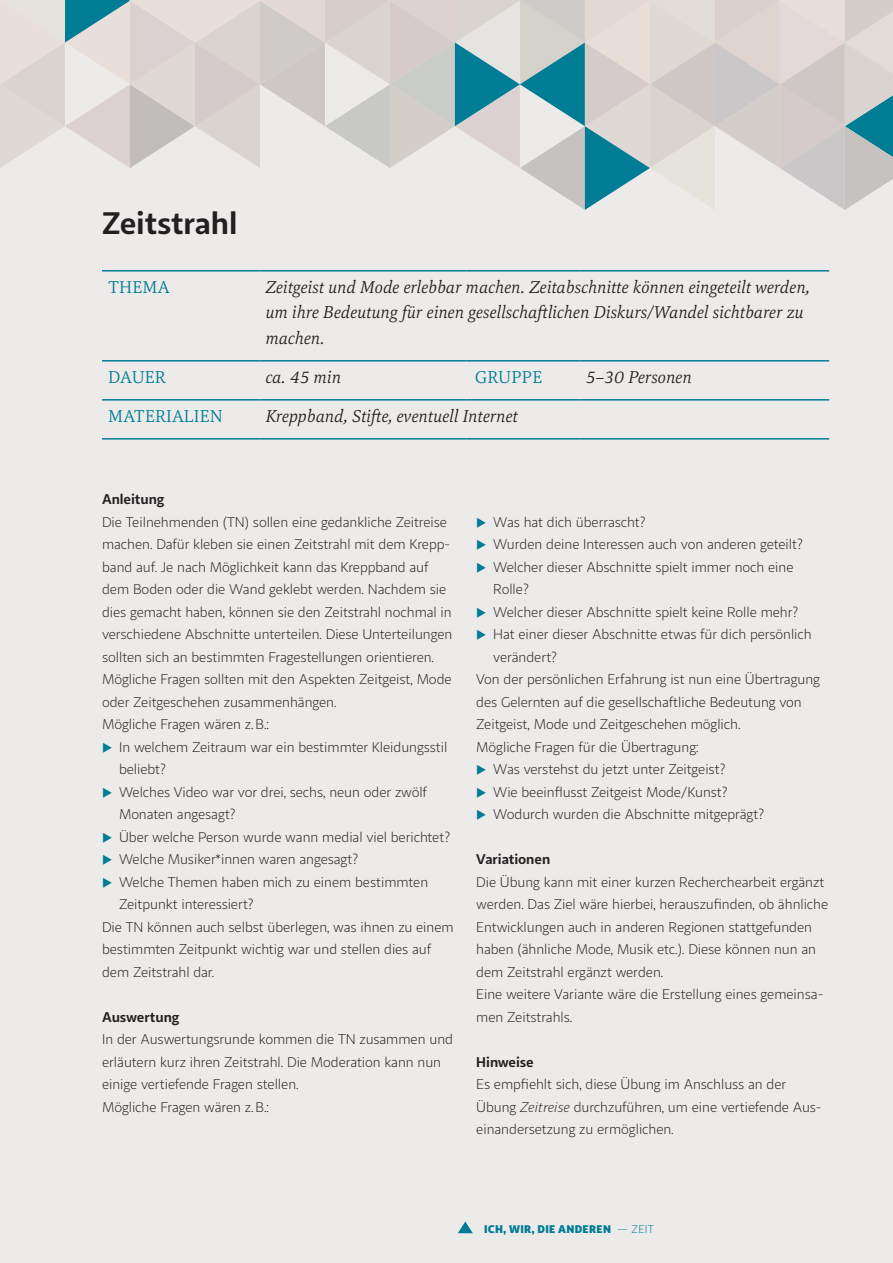
<style>
.page{position:relative;width:893px;height:1263px;background:#edebe9}
.page>*{position:absolute;margin:0;border:0;box-sizing:border-box;transform-origin:0 0}
.t1{font:700 31.5px "Sana Sans";letter-spacing:-.005em;color:#231f20}
.t2{font:italic 300 18px/25.5px "Carrara";color:#231f20}
.t3{font:300 18px "Carrara";letter-spacing:.005em;color:#007c94}
.t4{font:14.25px/22.5px "Sana Sans";letter-spacing:-.005em;color:#231f20}
.t5{font:700 14.25px "Sana Sans";letter-spacing:-.01em;color:#231f20}
.t6{font:800 11.25px "Sana Sans";letter-spacing:.025em;color:#007c94}
.s1{font-style:italic}
.s2{font-weight:400}
</style>
<div class="page">
<svg style="left:0;top:0;width:893px;height:210px"></svg>
<svg style="left:458px;top:1221px;width:15px;height:12px"></svg>
<hr style="left:102px;top:270px;width:157px;height:2px;background:#007c94">
<hr style="left:259px;top:270px;width:208px;height:2px;background:#007c94">
<hr style="left:467px;top:270px;width:113px;height:2px;background:#007c94">
<hr style="left:580px;top:270px;width:249px;height:2px;background:#007c94">
<hr style="left:102px;top:360px;width:157px;height:2px;background:#007c94">
<hr style="left:259px;top:360px;width:208px;height:2px;background:#007c94">
<hr style="left:467px;top:360px;width:113px;height:2px;background:#007c94">
<hr style="left:580px;top:360px;width:249px;height:2px;background:#007c94">
<hr style="left:102px;top:399px;width:157px;height:2px;background:#007c94">
<hr style="left:259px;top:399px;width:208px;height:2px;background:#007c94">
<hr style="left:467px;top:399px;width:113px;height:2px;background:#007c94">
<hr style="left:580px;top:399px;width:249px;height:2px;background:#007c94">
<hr style="left:102px;top:438px;width:157px;height:2px;background:#007c94">
<hr style="left:259px;top:438px;width:208px;height:2px;background:#007c94">
<hr style="left:467px;top:438px;width:113px;height:2px;background:#007c94">
<hr style="left:580px;top:438px;width:249px;height:2px;background:#007c94">
<h1 class="t1" style="left:102px;top:203px;width:137px">Zeitstrahl</h1>
<p class="t3" style="left:108px;top:275px;width:63px">THEMA</p>
<p class="t2" style="left:265px;top:274px;width:546px">Zeitgeist und Mode erlebbar machen. Zeitabschnitte können eingeteilt werden, um ihre Bedeutung für einen gesellschaftlichen Diskurs/Wandel sichtbarer zu machen.</p>
<p class="t3" style="left:108px;top:365px;width:59px">DAUER</p>
<p class="t2" style="left:265px;top:364px;width:77px">ca. 45 min</p>
<p class="t3" style="left:475px;top:365px;width:68px">GRUPPE</p>
<p class="t2" style="left:586px;top:364px;width:107px">5–30 Personen</p>
<p class="t3" style="left:108px;top:404px;width:116px">MATERIALIEN</p>
<p class="t2" style="left:265px;top:403px;width:254px">Kreppband, Stifte, eventuell Internet</p>
<p class="t5" style="left:102px;top:490px;width:64px">Anleitung</p>
<p class="t4" style="left:102px;top:511px;width:352px">Die Teilnehmenden (TN) sollen eine gedankliche Zeitreise machen. Dafür kleben sie einen Zeitstrahl mit dem Krepp&shy;band auf. Je nach Möglichkeit kann das Kreppband auf dem Boden oder die Wand geklebt werden. Nachdem sie dies gemacht haben, können sie den Zeitstrahl nochmal in verschiedene Abschnitte unterteilen. Diese Unterteilungen sollten sich an bestimmten Fragestellungen orientieren.<br>Mögliche Fragen sollten mit den Aspekten Zeitgeist, Mode oder Zeitgeschehen zusammenhängen.<br>Mögliche Fragen wären z.B.:</p>
<p class="t4" style="left:119px;top:736px;width:330px">In welchem Zeitraum war ein bestimmter Kleidungsstil</p>
<p class="t4" style="left:119px;top:758px;width:48px">beliebt?</p>
<p class="t4" style="left:119px;top:781px;width:309px">Welches Video war vor drei, sechs, neun oder zwölf</p>
<p class="t4" style="left:119px;top:803px;width:118px">Monaten angesagt?</p>
<p class="t4" style="left:119px;top:826px;width:333px">Über welche Person wurde wann medial viel berichtet?</p>
<p class="t4" style="left:119px;top:848px;width:241px">Welche Musiker*innen waren angesagt?</p>
<p class="t4" style="left:119px;top:871px;width:311px">Welche Themen haben mich zu einem bestimmten</p>
<p class="t4" style="left:119px;top:893px;width:136px">Zeitpunkt interessiert?</p>
<p class="t4" style="left:102px;top:916px;width:353px">Die TN können auch selbst überlegen, was ihnen zu einem</p>
<p class="t4" style="left:102px;top:938px;width:331px">bestimmten Zeitpunkt wichtig war und stellen dies auf</p>
<p class="t4" style="left:102px;top:961px;width:114px">dem Zeitstrahl dar.</p>
<p class="t5" style="left:102px;top:1007px;width:79px">Auswertung</p>
<p class="t4" style="left:102px;top:1028px;width:353px">In der Auswertungsrunde kommen die TN zusammen und erläutern kurz ihren Zeitstrahl. Die Moderation kann nun einige vertiefende Fragen stellen.<br>Mögliche Fragen wären z.B.:</p>
<p class="t4" style="left:493px;top:511px;width:154px">Was hat dich überrascht?</p>
<p class="t4" style="left:493px;top:533px;width:311px">Wurden deine Interessen auch von anderen geteilt?</p>
<p class="t4" style="left:493px;top:556px;width:302px">Welcher dieser Abschnitte spielt immer noch eine</p>
<p class="t4" style="left:493px;top:578px;width:37px">Rolle?</p>
<p class="t4" style="left:493px;top:601px;width:307px">Welcher dieser Abschnitte spielt keine Rolle mehr?</p>
<p class="t4" style="left:493px;top:623px;width:320px">Hat einer dieser Abschnitte etwas für dich persönlich</p>
<p class="t4" style="left:493px;top:646px;width:65px">verändert?</p>
<p class="t4" style="left:476px;top:668px;width:345px">Von der persönlichen Erfahrung ist nun eine Übertragung</p>
<p class="t4" style="left:476px;top:691px;width:327px">des Gelernten auf die gesellschaftliche Bedeutung von</p>
<p class="t4" style="left:476px;top:713px;width:266px">Zeitgeist, Mode und Zeitgeschehen möglich.</p>
<p class="t4" style="left:476px;top:736px;width:224px">Mögliche Fragen für die Übertragung:</p>
<p class="t4" style="left:493px;top:758px;width:234px">Was verstehst du jetzt unter Zeitgeist?</p>
<p class="t4" style="left:493px;top:781px;width:236px">Wie beeinflusst Zeitgeist Mode/Kunst?</p>
<p class="t4" style="left:493px;top:803px;width:272px">Wodurch wurden die Abschnitte mitgeprägt?</p>
<p class="t5" style="left:476px;top:850px;width:76px">Variationen</p>
<p class="t4" style="left:476px;top:871px;width:354px">Die Übung kann mit einer kurzen Recherchearbeit ergänzt werden. Das Ziel wäre hierbei, herauszufinden, ob ähnliche Entwicklungen auch in anderen Regionen stattgefunden haben (ähnliche Mode, Musik etc.). Diese können nun an dem Zeitstrahl ergänzt werden.<br>Eine weitere Variante wäre die Erstellung eines gemeinsa&shy;men Zeitstrahls.</p>
<p class="t5" style="left:476px;top:1052px;width:59px">Hinweise</p>
<p class="t4" style="left:476px;top:1073px;width:347px">Es empfiehlt sich, diese Übung im Anschluss an der<br>Übung <span class="s1">Zeitreise</span> durchzuführen, um eine vertiefende Aus&shy;einandersetzung zu ermöglichen.</p>
<p class="t6" style="left:484px;top:1222px;width:171px">ICH, WIR, DIE ANDEREN <span class="s2">— ZEIT</span></p>
</div>
